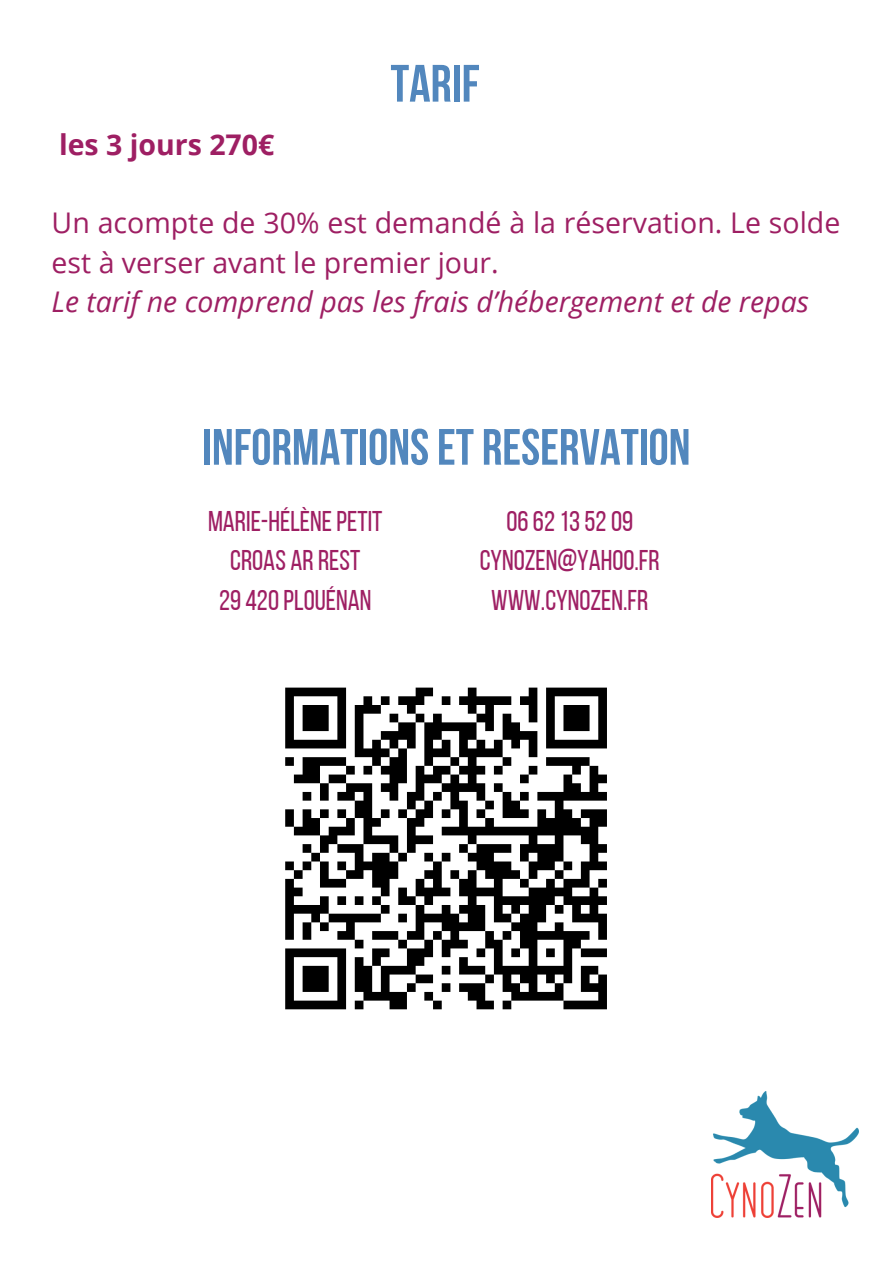
<style>
.page{position:relative;width:893px;height:1264px;background:#fff}
.page>*{position:absolute;margin:0;border:0;box-sizing:border-box;transform-origin:0 0}
.t1{font:700 52.5px "Bebas Neue";color:#5287bd}
.t2{font:700 51px "Bebas Neue";color:#5287bd}
.t3{font:28.5px/39.3px "Bebas Neue";color:#9e1f63;text-align:center}
.t4{font:28.5px/39.3px "Open Sans";color:#9e1f63}
.t5{font:italic 28.5px "Open Sans";color:#9e1f63}
.t6{font:700 28.5px "Open Sans";color:#9e1f63}
</style>
<div class="page">
<img style="left:711px;top:1091px;width:147px;height:126px">
<svg style="left:285px;top:687px;width:322px;height:323px"></svg>
<p class="t6" style="left:59px;top:124px;width:217px">les 3 jours 270€</p>
<h1 class="t1" style="left:390px;top:62px;width:91px">TARIF</h1>
<p class="t4" style="left:52px;top:203px;width:790px">Un acompte de 30% est demandé à la réservation. Le solde est à verser avant le premier jour.</p>
<p class="t5" style="left:52px;top:282px;width:758px">Le tarif ne comprend pas les frais d’hébergement et de repas</p>
<h2 class="t2" style="left:202px;top:426px;width:489px">INFORMATIONSET RESERVATION</h2>
<p class="t3" style="left:208px;top:504px;width:176px">MARIE-HÉLÈNEPETIT<br>CROAS ARREST<br>29 420PLOUÉNAN</p>
<p class="t3" style="left:479px;top:504px;width:182px">0662135209<br>CYNOZEN@YAHOO.FR<br>WWW.CYNOZEN.FR</p>
</div>
